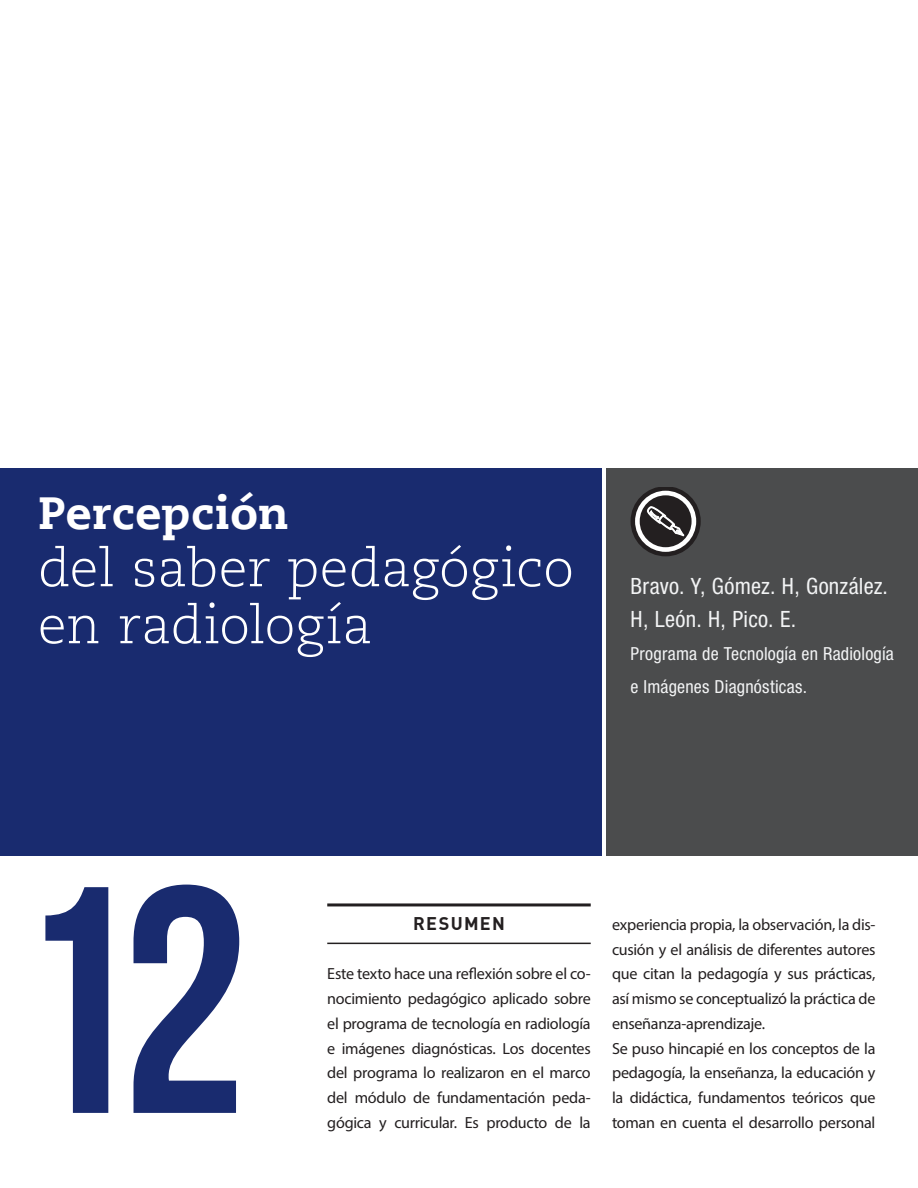
<style>
.page{position:relative;width:918px;height:1188px;background:#fff}
.page>*{position:absolute;margin:0;border:0;box-sizing:border-box;transform-origin:0 0}
.t1{font:322.5px "Bebas Neue";color:#192b6f}
.T0{font:300 52.5px/57px "Caecilia LT Std";letter-spacing:.005em;color:#fff}
.T0-2{font:800 45px "Caecilia LT Std";letter-spacing:.01em;color:#fff}
.AUTOR-Apellido{font:condensed 22.5px/33px "Helvetica Neue LT Std";letter-spacing:.015em;color:#f2f3f4}
.AUTOR-Apellido-2{font:condensed 18px/33px "Helvetica Neue LT Std";letter-spacing:.01em;color:#f2f3f4}
.TITULO_Resumen{font:700 18px "DIN Pro";letter-spacing:.075em;color:#231f20}
.BODY_Resumen_Espanol{font:16.2px/24.8px "Myriad Pro";letter-spacing:-.015em;color:#231f20;text-align:justify}
</style>
<div class="page">
<div style="left:0;top:468px;width:602px;height:388px;background:#192b6f"></div>
<div style="left:607px;top:468px;width:311px;height:388px;background:#4b4c4d"></div>
<svg style="left:631px;top:488px;width:70px;height:68px"></svg>
<hr style="left:327px;top:903px;width:264px;height:3px;background:#231f20">
<hr style="left:327px;top:943px;width:264px;height:1px;background:#231f20">
<p class="T0-2" style="left:38px;top:486px;width:253px">Percepción</p>
<p class="T0" style="left:38px;top:541px;width:537px">del saber pedagógico en radiología</p>
<p class="AUTOR-Apellido" style="left:631px;top:570px;width:259px">Bravo. Y, Gómez. H, González.<br>H, León. H, Pico. E.</p>
<p class="AUTOR-Apellido-2" style="left:631px;top:637px;width:265px">Programa de Tecnología en Radiología e Imágenes Diagnósticas.</p>
<p class="t1" style="left:11px;top:825px;width:239px">12</p>
<p class="TITULO_Resumen" style="left:413px;top:911px;width:93px">RESUMEN</p>
<p class="BODY_Resumen_Espanol" style="left:327px;top:961px;width:265px">Este texto hace una reflexión sobre el co&shy;nocimiento pedagógico aplicado sobre el programa de tecnología en radiología e imágenes diagnósticas. Los docentes del programa lo realizaron en el marco del módulo de fundamentación peda&shy;gógica y curricular. Es producto de la</p>
<p class="BODY_Resumen_Espanol" style="left:612px;top:912px;width:265px">experiencia propia, la observación, la dis&shy;cusión y el análisis de diferentes autores que citan la pedagogía y sus prácticas, así mismo se conceptualizó la práctica de enseñanza-aprendizaje.</p>
<p class="BODY_Resumen_Espanol" style="left:612px;top:1036px;width:265px">Se puso hincapié en los conceptos de la pedagogía, la enseñanza, la educación y la didáctica, fundamentos teóricos que toman en cuenta el desarrollo personal</p>
</div>
